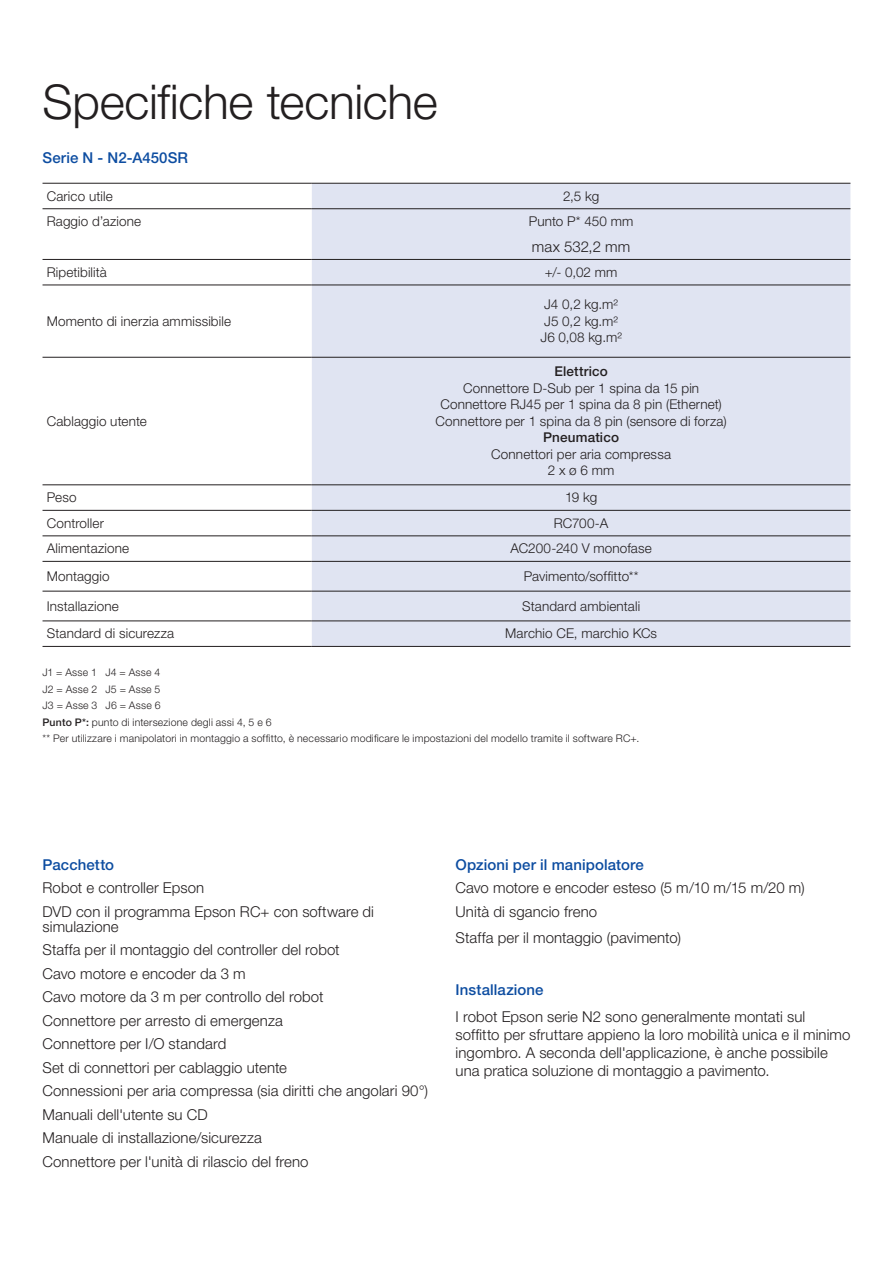
<style>
.page{position:relative;width:893px;height:1263px;background:#fff}
.page>*{position:absolute;margin:0;border:0;box-sizing:border-box;transform-origin:0 0}
.Page_title{font:300 48px "Helvetica Neue LT Pro";letter-spacing:-.005em;color:#231f20}
.List__enlarged_for_t{font:300 15px/15px "Helvetica Neue LT Pro";letter-spacing:.005em;color:#231f20}
.Body__enlarged_for_t{font:300 15px/18px "Helvetica Neue LT Pro";letter-spacing:.005em;color:#231f20}
.Subheads__enlarged_f{font:500 15px "Helvetica Neue LT Pro";letter-spacing:.005em;color:#0d4da1}
.Fliesstext_Hervorheb{font:500 15px "Helvetica Neue LT Pro";color:#0d4da1}
.Body__enlarged_for_t-2{font:300 13.5px/16.5px "Helvetica Neue LT Pro";letter-spacing:.01em;color:#231f20}
.Body__enlarged_for_t-3{font:300 10.5px "Helvetica Neue LT Pro";letter-spacing:.02em;color:#231f20}
.s1{font-weight:500}
</style>
<div class="page">
<div style="left:312px;top:184px;width:538px;height:462px;background:#e0e4f2"></div>
<hr style="left:43px;top:183px;width:269px;height:1px;background:#231f20">
<hr style="left:312px;top:183px;width:538px;height:1px;background:#231f20">
<hr style="left:43px;top:208px;width:269px;height:1px;background:#231f20">
<hr style="left:312px;top:208px;width:538px;height:1px;background:#231f20">
<hr style="left:43px;top:285px;width:269px;height:1px;background:#231f20">
<hr style="left:312px;top:285px;width:538px;height:1px;background:#231f20">
<hr style="left:43px;top:357px;width:269px;height:1px;background:#231f20">
<hr style="left:312px;top:357px;width:538px;height:1px;background:#231f20">
<hr style="left:43px;top:484px;width:269px;height:1px;background:#231f20">
<hr style="left:312px;top:484px;width:538px;height:1px;background:#231f20">
<hr style="left:43px;top:510px;width:269px;height:1px;background:#231f20">
<hr style="left:312px;top:510px;width:538px;height:1px;background:#231f20">
<hr style="left:43px;top:535px;width:269px;height:1px;background:#231f20">
<hr style="left:312px;top:535px;width:538px;height:1px;background:#231f20">
<hr style="left:43px;top:561px;width:269px;height:1px;background:#231f20">
<hr style="left:312px;top:561px;width:538px;height:1px;background:#231f20">
<hr style="left:43px;top:591px;width:269px;height:1px;background:#231f20">
<hr style="left:312px;top:591px;width:538px;height:1px;background:#231f20">
<hr style="left:43px;top:620px;width:269px;height:1px;background:#231f20">
<hr style="left:312px;top:620px;width:538px;height:1px;background:#231f20">
<hr style="left:43px;top:646px;width:269px;height:1px;background:#231f20">
<hr style="left:312px;top:646px;width:538px;height:1px;background:#231f20">
<hr style="left:312px;top:259px;width:538px;height:1px;background:#231f20">
<hr style="left:43px;top:259px;width:269px;height:1px;background:#231f20">
<p class="Page_title" style="left:43px;top:73px;width:397px">Specifiche tecniche</p>
<p class="Fliesstext_Hervorheb" style="left:43px;top:148px;width:147px">Serie N - N2-A450SR</p>
<p class="Body__enlarged_for_t-2" style="left:47px;top:187px;width:67px">Carico utile</p>
<p class="Body__enlarged_for_t-2" style="left:563px;top:187px;width:38px">2,5 kg</p>
<p class="Body__enlarged_for_t-2" style="left:47px;top:213px;width:96px">Raggio d’azione</p>
<p class="Body__enlarged_for_t-2" style="left:529px;top:213px;width:106px">Punto P* 450 mm</p>
<p class="Body__enlarged_for_t" style="left:532px;top:237px;width:100px">max 532,2 mm</p>
<p class="Body__enlarged_for_t-2" style="left:47px;top:264px;width:62px">Ripetibilità</p>
<p class="Body__enlarged_for_t-2" style="left:545px;top:264px;width:74px">+/- 0,02 mm</p>
<p class="Body__enlarged_for_t-2" style="left:47px;top:313px;width:186px">Momento di inerzia ammissibile</p>
<p class="Body__enlarged_for_t-2" style="left:540px;top:296px;width:83px">J4 0,2 kg.m²<br>J5 0,2 kg.m²<br>J6 0,08 kg.m²</p>
<p class="Body__enlarged_for_t-2" style="left:47px;top:412px;width:102px">Cablaggio utente</p>
<p class="Body__enlarged_for_t-2" style="left:436px;top:363px;width:293px;text-align:center"><span class="s1">Elettrico<br></span>Connettore D-Sub per 1 spina da 15 pin<br>Connettore RJ45 per 1 spina da 8 pin (Ethernet)<br>Connettore per 1 spina da 8 pin (sensore di forza)<br><span class="s1">Pneumatico<br></span>Connettori per aria compressa<br>2 x ø 6 mm</p>
<p class="Body__enlarged_for_t-2" style="left:47px;top:489px;width:31px">Peso</p>
<p class="Body__enlarged_for_t-2" style="left:565px;top:489px;width:34px">19 kg</p>
<p class="Body__enlarged_for_t-2" style="left:47px;top:515px;width:59px">Controller</p>
<p class="Body__enlarged_for_t-2" style="left:554px;top:515px;width:56px">RC700-A</p>
<p class="Body__enlarged_for_t-2" style="left:47px;top:540px;width:84px">Alimentazione</p>
<p class="Body__enlarged_for_t-2" style="left:510px;top:540px;width:143px">AC200-240 V monofase</p>
<p class="Body__enlarged_for_t-2" style="left:47px;top:568px;width:64px">Montaggio</p>
<p class="Body__enlarged_for_t-2" style="left:524px;top:568px;width:116px">Pavimento/soffitto**</p>
<p class="Body__enlarged_for_t-2" style="left:47px;top:597px;width:74px">Installazione</p>
<p class="Body__enlarged_for_t-2" style="left:522px;top:597px;width:120px">Standard ambientali</p>
<p class="Body__enlarged_for_t-2" style="left:47px;top:625px;width:129px">Standard di sicurezza</p>
<p class="Body__enlarged_for_t-2" style="left:505px;top:625px;width:153px">Marchio CE, marchio KCs</p>
<p class="Body__enlarged_for_t-3" style="left:43px;top:666px;width:119px">J1 = Asse 1 J4 = Asse 4</p>
<p class="Body__enlarged_for_t-3" style="left:43px;top:683px;width:119px">J2 = Asse 2 J5 = Asse 5</p>
<p class="Body__enlarged_for_t-3" style="left:43px;top:699px;width:120px">J3 = Asse 3 J6 = Asse 6</p>
<p class="Body__enlarged_for_t-3" style="left:43px;top:716px;width:231px"><span class="s1">Punto P*:</span> punto di intersezione degli assi 4, 5 e 6</p>
<p class="Body__enlarged_for_t-3" style="left:43px;top:732px;width:598px">** Per utilizzare i manipolatori in montaggio a soffitto, è necessario modificare le impostazioni del modello tramite il software RC+.</p>
<p class="Subheads__enlarged_f" style="left:43px;top:855px;width:73px">Pacchetto</p>
<p class="List__enlarged_for_t" style="left:43px;top:880px;width:163px">Robot e controller Epson</p>
<p class="List__enlarged_for_t" style="left:43px;top:903px;width:333px">DVD con il programma Epson RC+ con software di simulazione</p>
<p class="List__enlarged_for_t" style="left:43px;top:942px;width:299px">Staffa per il montaggio del controller del robot</p>
<p class="List__enlarged_for_t" style="left:43px;top:965px;width:205px">Cavo motore e encoder da 3 m</p>
<p class="List__enlarged_for_t" style="left:43px;top:989px;width:283px">Cavo motore da 3 m per controllo del robot</p>
<p class="List__enlarged_for_t" style="left:43px;top:1012px;width:242px">Connettore per arresto di emergenza</p>
<p class="List__enlarged_for_t" style="left:43px;top:1036px;width:185px">Connettore per I/O standard</p>
<p class="List__enlarged_for_t" style="left:43px;top:1059px;width:246px">Set di connettori per cablaggio utente</p>
<p class="List__enlarged_for_t" style="left:43px;top:1083px;width:387px">Connessioni per aria compressa (sia diritti che angolari 90°)</p>
<p class="List__enlarged_for_t" style="left:43px;top:1106px;width:167px">Manuali dell'utente su CD</p>
<p class="List__enlarged_for_t" style="left:43px;top:1130px;width:221px">Manuale di installazione/sicurezza</p>
<p class="List__enlarged_for_t" style="left:43px;top:1154px;width:268px">Connettore per l'unità di rilascio del freno</p>
<p class="Subheads__enlarged_f" style="left:456px;top:855px;width:190px">Opzioni per il manipolatore</p>
<p class="List__enlarged_for_t" style="left:456px;top:880px;width:351px">Cavo motore e encoder esteso (5 m/10 m/15 m/20 m)</p>
<p class="List__enlarged_for_t" style="left:456px;top:903px;width:143px">Unità di sgancio freno</p>
<p class="List__enlarged_for_t" style="left:456px;top:930px;width:227px">Staffa per il montaggio (pavimento)</p>
<p class="Subheads__enlarged_f" style="left:456px;top:981px;width:90px">Installazione</p>
<p class="Body__enlarged_for_t" style="left:456px;top:1007px;width:396px">I robot Epson serie N2 sono generalmente montati sul soffitto per sfruttare appieno la loro mobilità unica e il minimo ingombro. A seconda dell'applicazione, è anche possibile una pratica soluzione di montaggio a pavimento.</p>
</div>
